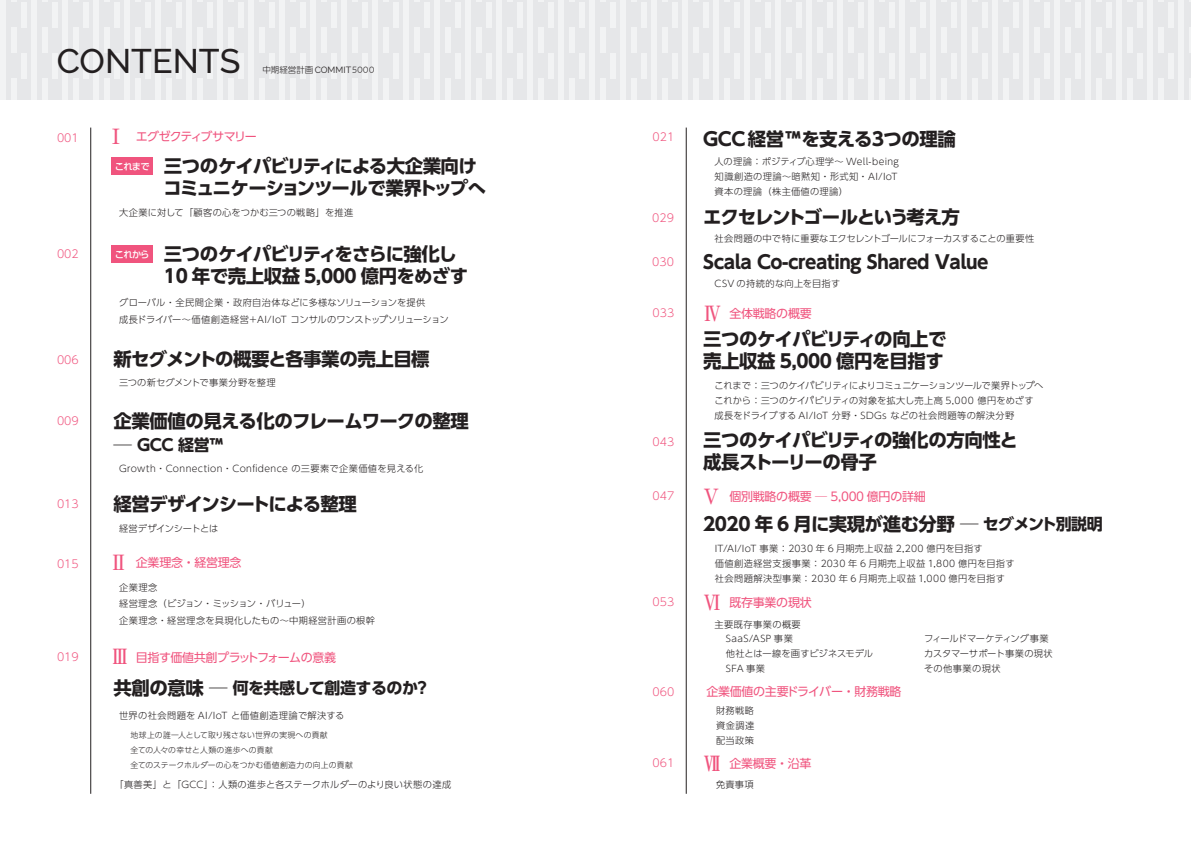
<style>
.page{position:relative;width:1191px;height:842px;background:#fff}
.page>*{position:absolute;margin:0;border:0;box-sizing:border-box;transform-origin:0 0}
.t1{font:500 34px "Raleway";color:#231f20}
.t2{font:700 18.4px/22px "UD Shin Go Pro";letter-spacing:-.03em;color:#231f20}
.t3{font:700 18.4px/22px "UD Shin Go Pro";letter-spacing:-.055em;color:#231f20}
.t4{font:700 18.4px "UD Shin Go Pro";letter-spacing:-.065em;color:#231f20}
.t5{font:700 16px "UD Shin Go Pro";letter-spacing:-.03em;color:#231f20}
.t6{font:12px "UD Shin Go Pro";letter-spacing:-.025em;color:#f0547e}
.t7{font:12px "UD Shin Go Pro";letter-spacing:-.045em;color:#f0547e}
.t8{font:12px "UD Shin Go Pro";letter-spacing:-.095em;color:#f0547e}
.t9{font:300 11px "UD Shin Go Pro";color:#f0547e}
.t10{font:300 9.2px/15px "UD Shin Go Pro";letter-spacing:.025em;color:#231f20}
.t11{font:300 9.2px/15px "UD Shin Go Pro";color:#231f20}
.t12{font:300 9.2px/16.1px "UD Shin Go Pro";letter-spacing:.005em;color:#231f20}
.t13{font:300 9.2px "UD Shin Go Pro";letter-spacing:-.025em;color:#231f20}
.t14{font:300 9.2px "UD Shin Go Pro";letter-spacing:-.02em;color:#231f20}
.t15{font:300 9.2px "UD Shin Go Pro";letter-spacing:.045em;color:#231f20}
.t16{font:300 8.5px "UD Shin Go Pro";color:#231f20}
.t17{font:300 7.8px/15px "UD Shin Go Pro";letter-spacing:.02em;color:#231f20}
.s1{font-family:"Raleway";font-weight:400;font-size:9px}
.s2{font-family:"PA1 Gothic Std";font-size:9px}
.s3{font-family:"Ryumin Pro";font-weight:500;font-size:21px}
.s4{font-size:18.4px}
.s5{font-size:16px}
</style>
<div class="page">
<div style="left:0;top:0;width:1191px;height:99px;background:#e6e7e9"></div>
<hr style="left:90px;top:128px;width:1px;height:666px;background:#231f20">
<hr style="left:686px;top:128px;width:1px;height:666px;background:#231f20">
<div style="left:111px;top:158px;width:42px;height:17px;background:#f0547e"></div>
<div style="left:111px;top:245px;width:42px;height:18px;background:#f0547e"></div>
<h1 class="t1" style="left:57px;top:41px;width:185px">CONTENTS</h1>
<p class="t16" style="left:262px;top:63px;width:114px">中期経営計画 <span class="s1">COMMIT</span><span class="s2">5000</span></p>
<p class="t9" style="left:57px;top:129px;width:23px">001</p>
<h3 class="t8" style="left:106px;top:127px;width:153px"><span class="s3">Ⅰ</span> エグゼクティブサマリー</h3>
<h2 class="t3" style="left:163px;top:155px;width:324px;text-indent:-48px"><sup>これまで</sup> 三つのケイパビリティによる大企業向けコミュニケーションツールで業界トップへ</h2>
<p class="t10" style="left:119px;top:205px;width:236px">大企業に対して「顧客の心をつかむ三つの戦略」を推進</p>
<p class="t9" style="left:57px;top:245px;width:23px">002</p>
<h2 class="t2" style="left:164px;top:242px;width:306px;text-indent:-49px"><sup>これから</sup> 三つのケイパビリティをさらに強化し<br>10 年で売上収益 5,000 億円をめざす</h2>
<p class="t12" style="left:119px;top:295px;width:331px">グローバル・全民間企業・政府自治体などに多様なソリューションを提供<br>成長ドライバー～価値創造経営＋AI/IoT コンサルのワンストップソリューション</p>
<p class="t9" style="left:57px;top:351px;width:23px">006</p>
<h2 class="t2" style="left:113px;top:348px;width:318px">新セグメントの概要と各事業の売上目標</h2>
<p class="t9" style="left:57px;top:412px;width:23px">009</p>
<p class="t9" style="left:57px;top:495px;width:23px">013</p>
<p class="t10" style="left:119px;top:375px;width:158px">三つの新セグメントで事業分野を整理</p>
<h2 class="t2" style="left:113px;top:409px;width:357px">企業価値の見える化のフレームワークの整理</h2>
<h3 class="t5" style="left:113px;top:432px;width:111px"><span class="s4">─</span> GCC 経営™</h3>
<p class="t10" style="left:119px;top:461px;width:306px">Growth・Connection・Confidence の三要素で企業価値を見える化</p>
<h2 class="t3" style="left:113px;top:493px;width:245px">経営デザインシートによる整理</h2>
<p class="t14" style="left:119px;top:521px;width:101px">経営デザインシートとは</p>
<p class="t9" style="left:57px;top:555px;width:23px">015</p>
<h3 class="t6" style="left:108px;top:552px;width:135px"><span class="s3">Ⅱ</span> 企業理念・経営理念</h3>
<p class="t10" style="left:119px;top:579px;width:257px;line-height:16.4px">企業理念<br>経営理念（ビジョン・ミッション・バリュー）<br>企業理念・経営理念を具現化したもの～中期経営計画の根幹</p>
<p class="t9" style="left:57px;top:648px;width:23px">019</p>
<h3 class="t7" style="left:109px;top:647px;width:228px"><span class="s3">Ⅲ</span> 目指す価値共創プラットフォームの意義</h3>
<h3 class="t5" style="left:113px;top:675px;width:318px"><span class="s4">共創の意味 ─</span> 何を共感して創造するのか？</h3>
<p class="t10" style="left:119px;top:707px;width:227px">世界の社会問題を AI/IoT と価値創造理論で解決する</p>
<p class="t17" style="left:130px;top:727px;width:224px">地球上の誰一人として取り残さない世界の実現への貢献<br>全ての人々の幸せと人類の進歩への貢献<br>全てのステークホルダーの心をつかむ価値創造力の向上の貢献</p>
<p class="t10" style="left:114px;top:777px;width:338px">「真善美」と「GCC」：人類の進歩と各ステークホルダーのより良い状態の達成</p>
<p class="t9" style="left:652px;top:127px;width:23px">021</p>
<h2 class="t2" style="left:703px;top:127px;width:254px">GCC経営™を支える３つの理論</h2>
<p class="t10" style="left:714px;top:153px;width:186px">人の理論：ポジティブ心理学～ Well-being知識創造の理論～暗黙知・形式知・AI/IoT資本の理論（株主価値の理論）</p>
<p class="t9" style="left:652px;top:209px;width:23px">029</p>
<p class="t9" style="left:652px;top:253px;width:23px">030</p>
<h2 class="t4" style="left:703px;top:202px;width:258px">エクセレントゴールという考え方</h2>
<p class="t13" style="left:714px;top:231px;width:321px">社会問題の中で特に重要なエクセレントゴールにフォーカスすることの重要性</p>
<h2 class="t2" style="left:703px;top:251px;width:287px">Scala Co-creating Shared Value</h2>
<p class="t10" style="left:714px;top:276px;width:127px">CSV の持続的な向上を目指す</p>
<p class="t9" style="left:652px;top:304px;width:23px">033</p>
<h3 class="t6" style="left:701px;top:304px;width:111px"><span class="s3">Ⅳ</span> 全体戦略の概要</h3>
<h2 class="t2" style="left:703px;top:328px;width:245px">三つのケイパビリティの向上で売上収益 5,000 億円を目指す</h2>
<p class="t11" style="left:714px;top:377px;width:330px">これまで：三つのケイパビリティによりコミュニケーションツールで業界トップへこれから：三つのケイパビリティの対象を拡大し売上高 5,000 億円をめざす成長をドライブする AI/IoT 分野・SDGs などの社会問題等の解決分野</p>
<p class="t9" style="left:652px;top:433px;width:23px">043</p>
<h2 class="t2" style="left:703px;top:429px;width:316px">三つのケイパビリティの強化の方向性と成長ストーリーの骨子</h2>
<p class="t9" style="left:652px;top:487px;width:23px">047</p>
<h3 class="t6" style="left:701px;top:486px;width:226px"><span class="s3">Ⅴ</span> 個別戦略の概要 ─ 5,000 億円の詳細</h3>
<p class="t9" style="left:652px;top:593px;width:23px">053</p>
<p class="t9" style="left:652px;top:683px;width:23px">060</p>
<p class="t9" style="left:652px;top:754px;width:23px">061</p>
<h2 class="t2" style="left:703px;top:513px;width:401px">2020 年 6 月に実現が進む分野 ─ <span class="s5">セグメント別説明</span></h2>
<p class="t10" style="left:714px;top:540px;width:301px">IT/AI/IoT 事業：2030 年 6 月期売上収益 2,200 億円を目指す<br>価値創造経営支援事業：2030 年 6 月期売上収益 1,800 億円を目指す社会問題解決型事業：2030 年 6 月期売上収益 1,000 億円を目指す</p>
<p class="t15" style="left:714px;top:617px;width:88px">主要既存事業の概要</p>
<p class="t10" style="left:924px;top:631px;width:130px">フィールドマーケティング事業カスタマーサポート事業の現状その他事業の現状</p>
<p class="t10" style="left:716px;top:702px;width:40px;text-align:justify">財務戦略資金調達配当政策</p>
<p class="t10" style="left:716px;top:776px;width:39px">免責事項</p>
<h3 class="t6" style="left:701px;top:593px;width:111px"><span class="s3">Ⅵ</span> 既存事業の現状</h3>
<p class="t10" style="left:726px;top:630px;width:149px">SaaS/ASP 事業<br>他社とは一線を画すビジネスモデル<br>SFA 事業</p>
<h3 class="t6" style="left:706px;top:682px;width:197px">企業価値の主要ドライバー・財務戦略</h3>
<h3 class="t6" style="left:701px;top:754px;width:111px"><span class="s3">Ⅶ</span> 企業概要・沿革</h3>
</div>
